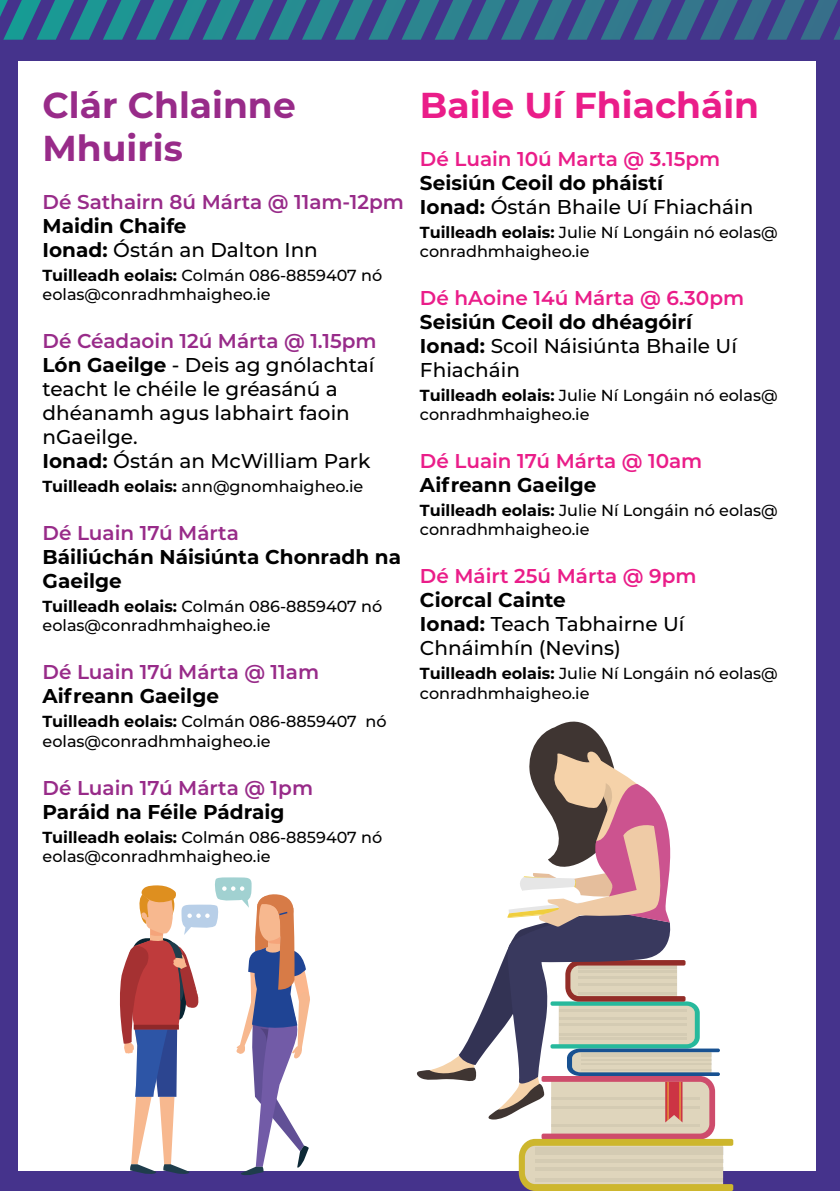
<style>
.page{position:relative;width:840px;height:1191px;background:#fff}
.page>*{position:absolute;margin:0;border:0;box-sizing:border-box;transform-origin:0 0}
.t1{font:700 36px/43.2px "Montserrat";color:#982b89}
.t2{font:700 36px "Montserrat";color:#ea1d89}
.t3{font:500 20px/24px "Montserrat";color:#000}
.t4{font:700 20px/24px "Montserrat";color:#000}
.t5{font:600 20px "Montserrat";color:#ea1d89}
.t6{font:600 20px "Montserrat";color:#982b89}
.t7{font:500 16px/19.2px "Montserrat";color:#000}
.s1{font-weight:500}
.s2{font-weight:700}
.s3{font-weight:600;color:#982b89}
</style>
<div class="page">
<div style="left:0;top:0;width:839px;height:1191px;background:#45338c"></div>
<svg style="left:0;top:0;width:839px;height:40px"></svg>
<div style="left:19px;top:61px;width:796px;height:1110px;background:#fff"></div>
<svg style="left:416px;top:721px;width:316px;height:470px"></svg>
<svg style="left:120px;top:877px;width:190px;height:298px"></svg>
<h1 class="t1" style="left:43px;top:81px;width:254px">Clár Chlainne<br>Mhuiris</h1>
<p class="t6" style="left:43px;top:187px;width:363px">Dé Sathairn 8ú Márta @ 11am-12pm</p>
<p class="t4" style="left:43px;top:213px;width:277px">Maidin Chaife<br>Ionad: <span class="s1">Óstán an Dalton Inn</span></p>
<p class="t7" style="left:43px;top:265px;width:341px"><span class="s2">Tuilleadh eolais:</span> Colmán 086-8859407 nó eolas@conradhmhaigheo.ie</p>
<p class="t3" style="left:43px;top:328px;width:335px"><span class="s3">Dé Céadaoin 12ú Márta @ 1.15pm<br></span><span class="s2">Lón Gaeilge</span> - Deis ag gnólachtaí teacht le chéile le gréasánú a dhéanamh agus labhairt faoin nGaeilge.<br><span class="s2">Ionad:</span> Óstán an McWilliam Park</p>
<p class="t7" style="left:43px;top:476px;width:322px"><span class="s2">Tuilleadh eolais:</span> ann@gnomhaigheo.ie</p>
<p class="t6" style="left:43px;top:519px;width:198px">Dé Luain 17ú Márta</p>
<p class="t4" style="left:43px;top:544px;width:360px">Báiliúchán Náisiúnta Chonradh na<br>Gaeilge</p>
<p class="t7" style="left:43px;top:596px;width:341px"><span class="s2">Tuilleadh eolais:</span> Colmán 086-8859407 nó eolas@conradhmhaigheo.ie</p>
<p class="t6" style="left:43px;top:658px;width:278px">Dé Luain 17ú Márta @ 11am</p>
<p class="t4" style="left:43px;top:683px;width:178px">Aifreann Gaeilge</p>
<p class="t7" style="left:43px;top:711px;width:345px"><span class="s2">Tuilleadh eolais:</span> Colmán 086-8859407 nó eolas@conradhmhaigheo.ie</p>
<p class="t6" style="left:43px;top:773px;width:272px">Dé Luain 17ú Márta @ 1pm</p>
<p class="t4" style="left:43px;top:798px;width:243px">Paráid na Féile Pádraig</p>
<p class="t7" style="left:43px;top:826px;width:341px"><span class="s2">Tuilleadh eolais:</span> Colmán 086-8859407 nó eolas@conradhmhaigheo.ie</p>
<h1 class="t2" style="left:420px;top:79px;width:340px">Baile Uí Fhiacháin</h1>
<p class="t5" style="left:420px;top:144px;width:301px">Dé Luain 10ú Marta @ 3.15pm</p>
<p class="t4" style="left:420px;top:169px;width:334px">Seisiún Ceoil do pháistí<br>Ionad: <span class="s1">Óstán Bhaile Uí Fhiacháin</span></p>
<p class="t7" style="left:420px;top:222px;width:359px"><span class="s2">Tuilleadh eolais:</span> Julie Ní Longáin nó eolas@ conradhmhaigheo.ie</p>
<p class="t5" style="left:420px;top:283px;width:325px">Dé hAoine 14ú Márta @ 6.30pm</p>
<p class="t3" style="left:420px;top:309px;width:318px"><span class="s2">Seisiún Ceoil do dhéagóirí<br>Ionad:</span> Scoil Náisiúnta Bhaile Uí<br>Fhiacháin</p>
<p class="t7" style="left:420px;top:385px;width:359px"><span class="s2">Tuilleadh eolais:</span> Julie Ní Longáin nó eolas@ conradhmhaigheo.ie</p>
<p class="t5" style="left:420px;top:447px;width:284px">Dé Luain 17ú Márta @ 10am</p>
<p class="t4" style="left:420px;top:472px;width:178px">Aifreann Gaeilge</p>
<p class="t7" style="left:420px;top:500px;width:359px"><span class="s2">Tuilleadh eolais:</span> Julie Ní Longáin nó eolas@ conradhmhaigheo.ie</p>
<p class="t5" style="left:420px;top:562px;width:278px">Dé Máirt 25ú Márta @ 9pm</p>
<p class="t3" style="left:420px;top:587px;width:266px"><span class="s2">Ciorcal Cainte<br>Ionad:</span> Teach Tabhairne Uí<br>Chnáimhín (Nevins)</p>
<p class="t7" style="left:420px;top:663px;width:359px"><span class="s2">Tuilleadh eolais:</span> Julie Ní Longáin nó eolas@ conradhmhaigheo.ie</p>
</div>
